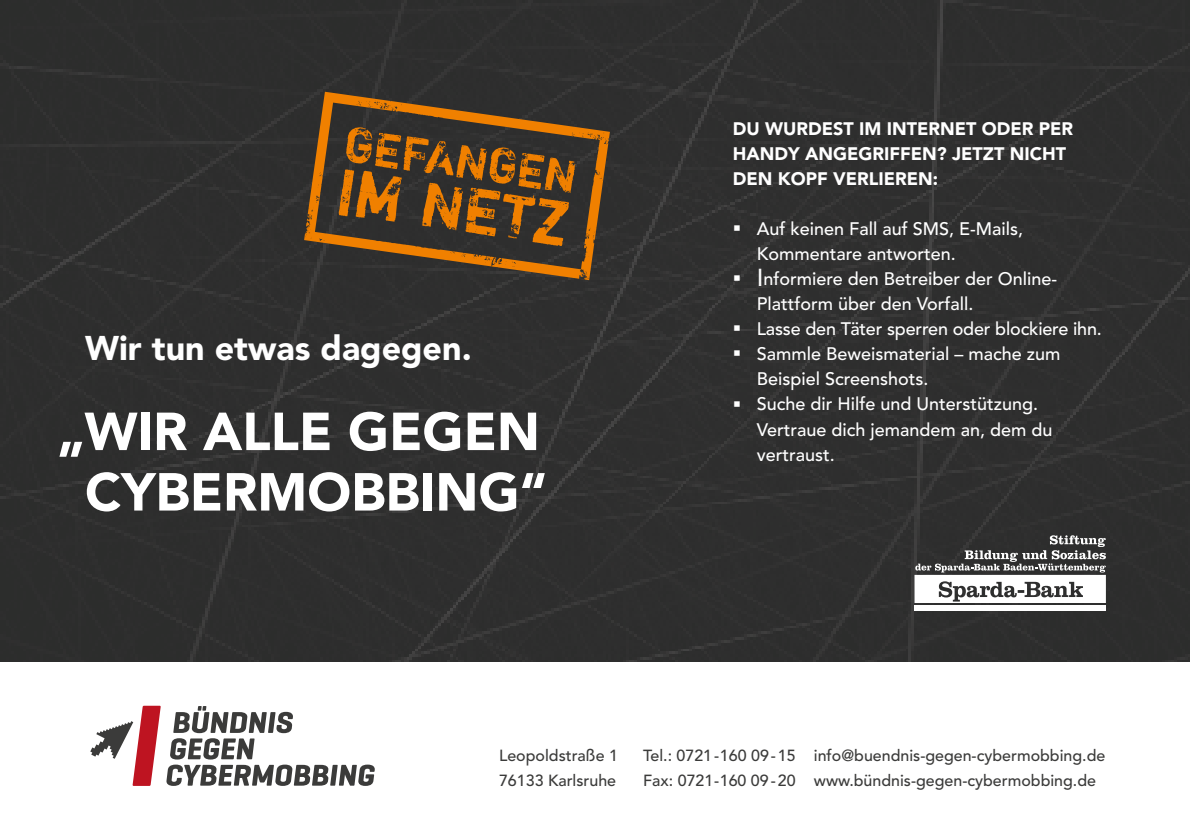
<style>
.page{position:relative;width:1191px;height:840px;background:#fff}
.page>*{position:absolute;margin:0;border:0;box-sizing:border-box;transform-origin:0 0}
.t1{font:900 52.8px/60.4px "Avenir LT Std";color:#fff;text-align:center}
.t2{font:900 34px "Avenir LT Std";color:#fff}
.t3{font:500 18px/25px "Avenir LT Std";color:#fff}
.t4{font:900 18px/25px "Avenir LT Std";color:#fff}
.t5{font:500 16px/25px "Avenir LT Std";color:#3b3b3a}
.s1{font-family:"Arial";font-weight:400;font-size:24px}
</style>
<div class="page">
<div style="left:0;top:1px;width:1189px;height:659px;background:#2e2e2e"></div>
<svg style="left:90px;top:705px;width:285px;height:80px"></svg>
<svg style="left:304px;top:92px;width:306px;height:188px;background:#644522"></svg>
<svg style="left:493px;top:261px;width:7px;height:4px"></svg>
<div style="left:914px;top:605px;width:191px;height:5px;background:#fff"></div>
<svg style="left:914px;top:535px;width:192px;height:67px"></svg>
<h2 class="t2" style="left:85px;top:329px;width:388px">Wir tun etwas dagegen.</h2>
<h1 class="t1" style="left:57px;top:401px;width:491px">„ WIR ALLE GEGEN<br>CYBERMOBBING“</h1>
<p class="t4" style="left:732px;top:116px;width:342px">DU WURDEST IM INTERNET ODER PER<br>HANDY ANGEGRIFFEN? JETZT NICHT<br>DEN KOPF VERLIEREN:</p>
<p class="t3" style="left:756px;top:217px;width:268px;text-indent:-24px"><span class="s1">▪</span> Auf keinen Fall auf SMS, E-Mails,<br>Kommentare antworten.</p>
<p class="t3" style="left:756px;top:267px;width:302px;text-indent:-24px"><span class="s1">▪ I</span>nformiere den Betreiber der Online-<br>Plattform über den Vorfall.</p>
<p class="t3" style="left:732px;top:317px;width:371px"><span class="s1">▪</span> Lasse den Täter sperren oder blockiere ihn.</p>
<p class="t3" style="left:756px;top:342px;width:305px;text-indent:-24px"><span class="s1">▪</span> Sammle Beweismaterial – mache zum<br>Beispiel Screenshots.</p>
<p class="t3" style="left:756px;top:392px;width:297px;text-indent:-24px"><span class="s1">▪</span> Suche dir Hilfe und Unterstützung.<br>Vertraue dich jemandem an, dem du vertraust.</p>
<p class="t5" style="left:499px;top:743px;width:120px">Leopoldstraße 1</p>
<p class="t5" style="left:643px;top:743px;width:154px">Tel.: 0721 - 160 09 - 15</p>
<p class="t5" style="left:499px;top:768px;width:119px">76133 Karlsruhe</p>
<p class="t5" style="left:643px;top:768px;width:154px">Fax: 0721 - 160 09 - 20</p>
<p class="t5" style="left:814px;top:743px;width:293px">info@buendnis-gegen-cybermobbing.de www.bündnis-gegen-cybermobbing.de</p>
</div>
